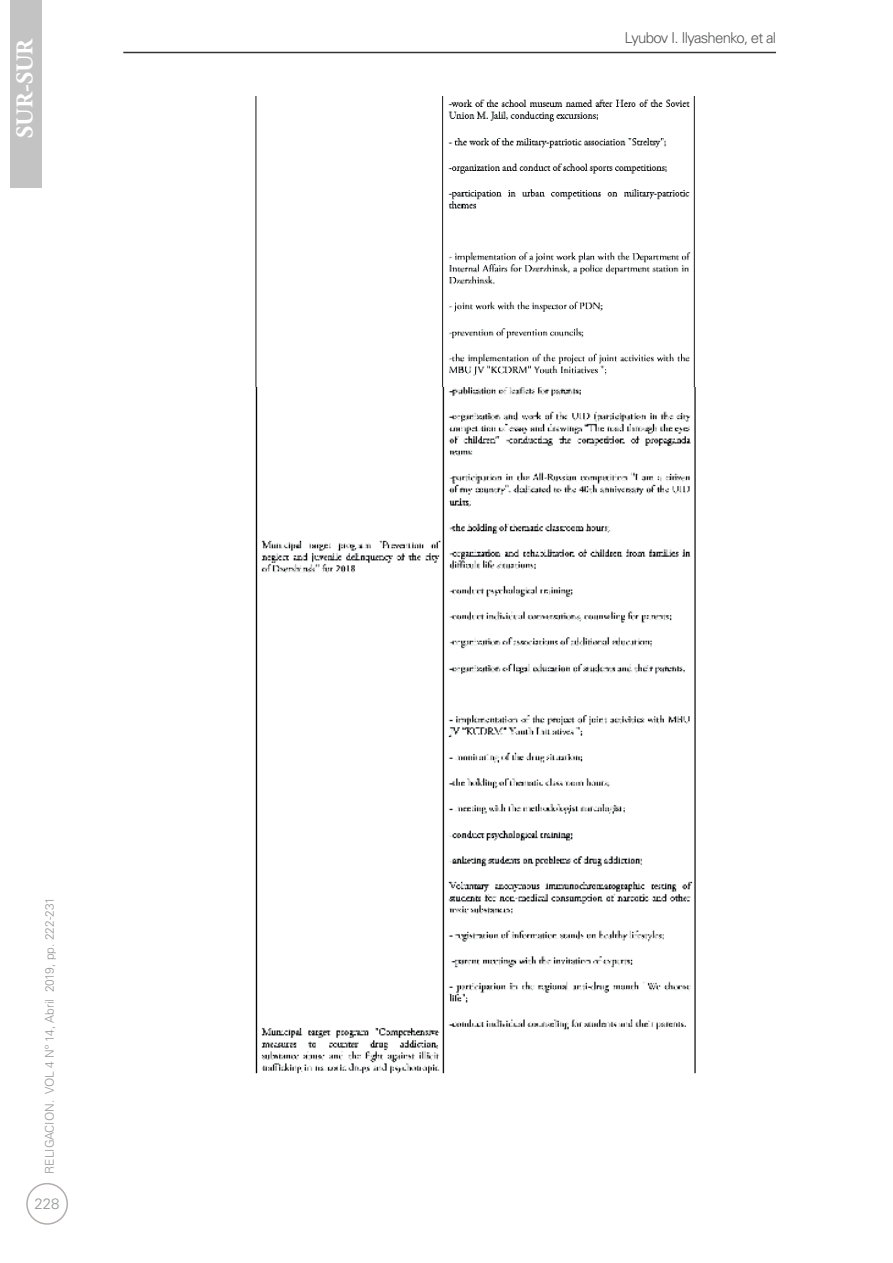
<style>
.page{position:relative;width:893px;height:1263px;background:#fff}
.page>*{position:absolute;margin:0;border:0;box-sizing:border-box;transform-origin:0 0}
.t1{font:700 24px "Adobe Garamond Pro";color:#fff}
.t2{font:300 15px "Univers LT Std";letter-spacing:-.05em;color:#57585a}
.t3{font:300 15px "Univers LT Std";color:#939598}
.t4{font:300 12px "Univers LT Std";color:#939598}
</style>
<div class="page">
<hr style="left:123px;top:52px;width:653px;height:1px;background:#000">
<div style="left:26px;top:1183px;width:42px;height:42px;border:2px solid #524a47;border-radius:50%"></div>
<div style="left:11px;top:0;width:31px;height:187px;background:#c4c3c3"></div>
<img style="left:255px;top:96px;width:440px;height:291px">
<img style="left:255px;top:387px;width:441px;height:687px">
<h1 class="t1" style="left:11px;top:138px;width:102px;rotate:-90deg">SUR-SUR</h1>
<p class="t4" style="left:42px;top:1174px;width:278px;rotate:-90deg">RELIGACION. VOL 4 Nº 14, Abril 2019, pp. 222-231</p>
<p class="t3" style="left:35px;top:1194px;width:27px">228</p>
<p class="t2" style="left:624px;top:29px;width:153px">Lyubov I. Ilyashenko, et al</p>
</div>
